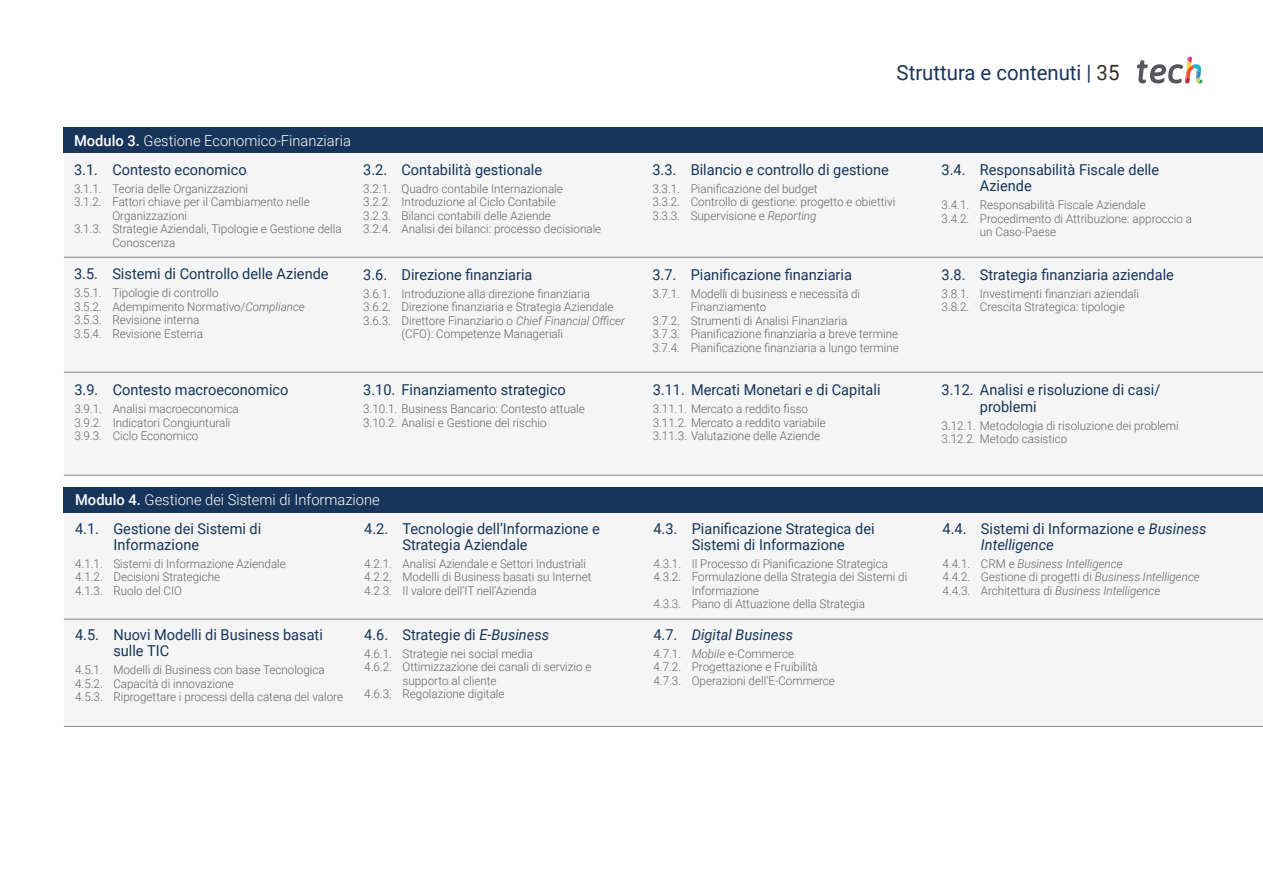
<style>
.page{position:relative;width:1263px;height:893px;background:#fff}
.page>*{position:absolute;margin:0;border:0;box-sizing:border-box;transform-origin:0 0}
.t1{font:21px "Roboto";color:#1a355c}
.t2{font:15px/16.5px "Roboto";color:#17355b}
.t3{font:300 15px/28.7px "Roboto";color:#fff}
.t4{font:italic 15px "Roboto";color:#17355b}
.t5{font:300 12px/13.5px "Roboto";color:#61646a}
.t6{font:italic 300 12px/13.5px "Roboto";color:#61646a}
.s1{font-weight:500}
.s2{font-style:italic}
.s3{font-weight:400;color:#17355b}
.s4{color:#312e20}
.s5{font-style:normal}
</style>
<div class="page">
<div style="left:64px;top:153px;width:1199px;height:322px;background:#f4f5f4"></div>
<div style="left:64px;top:128px;width:1199px;height:25px;background:#17355b"></div>
<hr style="left:64px;top:475px;width:1199px;height:1px;background:#878a8e">
<hr style="left:64px;top:257px;width:1199px;height:1px;background:#878a8e">
<hr style="left:64px;top:372px;width:1199px;height:1px;background:#878a8e">
<svg style="left:1137px;top:57px;width:65px;height:27px"></svg>
<div style="left:64px;top:513px;width:1199px;height:214px;background:#f4f5f4"></div>
<div style="left:64px;top:488px;width:1199px;height:25px;background:#17355b"></div>
<hr style="left:64px;top:726px;width:1199px;height:1px;background:#878a8e">
<hr style="left:64px;top:619px;width:1199px;height:1px;background:#878a8e">
<p class="t3" style="left:74px;top:126px;width:278px"><span class="s1">Modulo 3.</span> Gestione Economico-Finanziaria</p>
<p class="t2" style="left:74px;top:161px;width:174px">3.1. Contesto economico</p>
<p class="t5" style="left:74px;top:181px;width:176px">3.1.1. Teoria delle Organizzazioni</p>
<p class="t5" style="left:74px;top:195px;width:237px">3.1.2. Fattori chiave per il Cambiamento nelle</p>
<p class="t5" style="left:112px;top:208px;width:76px">Organizzazioni</p>
<p class="t5" style="left:74px;top:222px;width:269px">3.1.3. Strategie Aziendali, Tipologie e Gestione della</p>
<p class="t5" style="left:112px;top:235px;width:65px">Conoscenza</p>
<p class="t2" style="left:74px;top:265px;width:256px">3.5. Sistemi di Controllo delle Aziende</p>
<p class="t5" style="left:74px;top:286px;width:232px">3.5.1. Tipologie di controllo<br>3.5.2. Adempimento Normativo/<span class="s2">Compliance<br></span>3.5.3. Revisione interna<br>3.5.4. Revisione Esterna</p>
<p class="t2" style="left:363px;top:161px;width:180px">3.2. Contabilità gestionale</p>
<p class="t5" style="left:363px;top:181px;width:240px">3.2.1. Quadro contabile Internazionale<br>3.2.2. Introduzione al Ciclo Contabile<br>3.2.3. Bilanci contabili delle Aziende<br>3.2.4. Analisi dei bilanci: processo decisionale</p>
<p class="t2" style="left:363px;top:266px;width:171px">3.6. Direzione finanziaria</p>
<p class="t5" style="left:363px;top:286px;width:228px">3.6.1. Introduzione alla direzione finanziaria</p>
<p class="t5" style="left:363px;top:300px;width:252px">3.6.2. Direzione finanziaria e Strategia Aziendale</p>
<p class="t5" style="left:363px;top:313px;width:263px">3.6.3. Direttore Finanziario o <span class="s2">Chief Financial Officer</span></p>
<p class="t5" style="left:401px;top:327px;width:163px">(CFO): Competenze Manageriali</p>
<p class="t2" style="left:74px;top:381px;width:216px">3.9. Contesto macroeconomico</p>
<p class="t5" style="left:74px;top:402px;width:166px">3.9.1. Analisi macroeconomica<br>3.9.2. Indicatori Congiunturali<br>3.9.3. Ciclo Economico</p>
<p class="t2" style="left:363px;top:381px;width:204px">3.10. Finanziamento strategico</p>
<p class="t5" style="left:363px;top:402px;width:223px">3.10.1. Business Bancario: Contesto attuale<br>3.10.2. Analisi e Gestione del rischio</p>
<p class="t3" style="left:364px;top:485px;width:237px;text-indent:-289px"><span class="s1">Modulo 4.</span> Gestione dei Sistemi di Informazione<br><span class="s3">4.2. Tecnologie dell’Informazione e</span></p>
<p class="t2" style="left:403px;top:536px;width:127px">Strategia Aziendale</p>
<p class="t5" style="left:364px;top:556px;width:229px">4.2.1. Analisi Aziendale e Settori Industriali<br>4.2.2. Modelli di Business basati su Internet<br>4.2.3. Il valore dell’IT nell’Azienda</p>
<p class="t2" style="left:113px;top:520px;width:149px;text-indent:-38px">4.1. Gestione dei Sistemi di<br>Informazione</p>
<p class="t5" style="left:75px;top:556px;width:212px">4.1.1. Sistemi di Informazione Aziendale<br>4.1.2. Decisioni Strategiche<br>4.1.3. Ruolo del CIO</p>
<p class="t2" style="left:113px;top:626px;width:211px;text-indent:-38px">4.5. Nuovi Modelli di Business basati sulle TIC</p>
<p class="t5" style="left:75px;top:663px;width:269px">4.5.1. Modelli di Business con base Tecnologica<br>4.5.2. Capacità di innovazione<br>4.5.3. Riprogettare i processi della catena del valore</p>
<p class="t2" style="left:364px;top:626px;width:186px">4.6. Strategie di <span class="s2">E-Business</span></p>
<p class="t5" style="left:364px;top:646px;width:170px">4.6.1. Strategie nei social media</p>
<p class="t5" style="left:364px;top:660px;width:229px">4.6.2. Ottimizzazione dei canali di servizio e</p>
<p class="t5" style="left:403px;top:673px;width:95px">supporto al cliente</p>
<p class="t5" style="left:364px;top:687px;width:142px">4.6.3. Regolazione digitale</p>
<h1 class="t1" style="left:897px;top:57px;width:224px">Struttura e contenuti | <span class="s4">35</span></h1>
<p class="t2" style="left:652px;top:161px;width:238px">3.3. Bilancio e controllo di gestione</p>
<p class="t5" style="left:652px;top:181px;width:244px">3.3.1. Pianificazione del budget<br>3.3.2. Controllo di gestione: progetto e obiettivi<br>3.3.3. Supervisione e <span class="s2">Reporting</span></p>
<p class="t2" style="left:652px;top:266px;width:201px">3.7. Pianificazione finanziaria</p>
<p class="t5" style="left:652px;top:286px;width:209px">3.7.1. Modelli di business e necessità di</p>
<p class="t5" style="left:691px;top:300px;width:77px">Finanziamento</p>
<p class="t5" style="left:652px;top:313px;width:196px">3.7.2. Strumenti di Analisi Finanziaria</p>
<p class="t5" style="left:652px;top:327px;width:247px">3.7.3. Pianificazione finanziaria a breve termine</p>
<p class="t5" style="left:652px;top:340px;width:248px">3.7.4. Pianificazione finanziaria a lungo termine</p>
<p class="t2" style="left:653px;top:381px;width:229px">3.11. Mercati Monetari e di Capitali</p>
<p class="t5" style="left:653px;top:402px;width:174px">3.11.1. Mercato a reddito fisso<br>3.11.2. Mercato a reddito variabile<br>3.11.3. Valutazione delle Aziende</p>
<p class="t2" style="left:653px;top:520px;width:223px;text-align:center">4.3. Pianificazione Strategica dei<br>Sistemi di Informazione</p>
<p class="t5" style="left:653px;top:556px;width:236px">4.3.1. Il Processo di Pianificazione Strategica</p>
<p class="t5" style="left:653px;top:570px;width:255px">4.3.2. Formulazione della Strategia dei Sistemi di</p>
<p class="t5" style="left:692px;top:583px;width:69px">Informazione</p>
<p class="t5" style="left:653px;top:597px;width:213px">4.3.3. Piano di Attuazione della Strategia</p>
<p class="t4" style="left:653px;top:624px;width:141px"><span class="s5">4.7.</span> Digital Business</p>
<p class="t5" style="left:653px;top:646px;width:183px">4.7.1. <span class="s2">Mobile</span> e-Commerce<br>4.7.2. Progettazione e Fruibilità<br>4.7.3. Operazioni dell’E-Commerce</p>
<p class="t2" style="left:980px;top:161px;width:181px;text-indent:-38px">3.4. Responsabilità Fiscale delle<br>Aziende</p>
<p class="t5" style="left:941px;top:198px;width:206px">3.4.1. Responsabilità Fiscale Aziendale</p>
<p class="t5" style="left:941px;top:211px;width:252px">3.4.2. Procedimento di Attribuzione: approccio a</p>
<p class="t5" style="left:980px;top:225px;width:78px">un Caso-Paese</p>
<p class="t2" style="left:941px;top:266px;width:234px">3.8. Strategia finanziaria aziendale</p>
<p class="t5" style="left:941px;top:286px;width:199px">3.8.1. Investimenti finanziari aziendali<br>3.8.2. Crescita Strategica: tipologie</p>
<p class="t2" style="left:980px;top:381px;width:182px;text-indent:-38px">3.12. Analisi e risoluzione di casi/ problemi</p>
<p class="t5" style="left:941px;top:418px;width:239px">3.12.1. Metodologia di risoluzione dei problemi<br>3.12.2. Metodo casistico</p>
<p class="t2" style="left:981px;top:520px;width:227px;text-indent:-38px">4.4. Sistemi di Informazione e <span class="s2">Business<br>Intelligence</span></p>
<p class="t6" style="left:943px;top:556px;width:259px"><span class="s5">4.4.1. CRM e</span> Business Intelligence<br><span class="s5">4.4.2. Gestione di progetti di</span> Business Intelligence<br><span class="s5">4.4.3. Architettura di</span> Business Intelligence</p>
</div>
